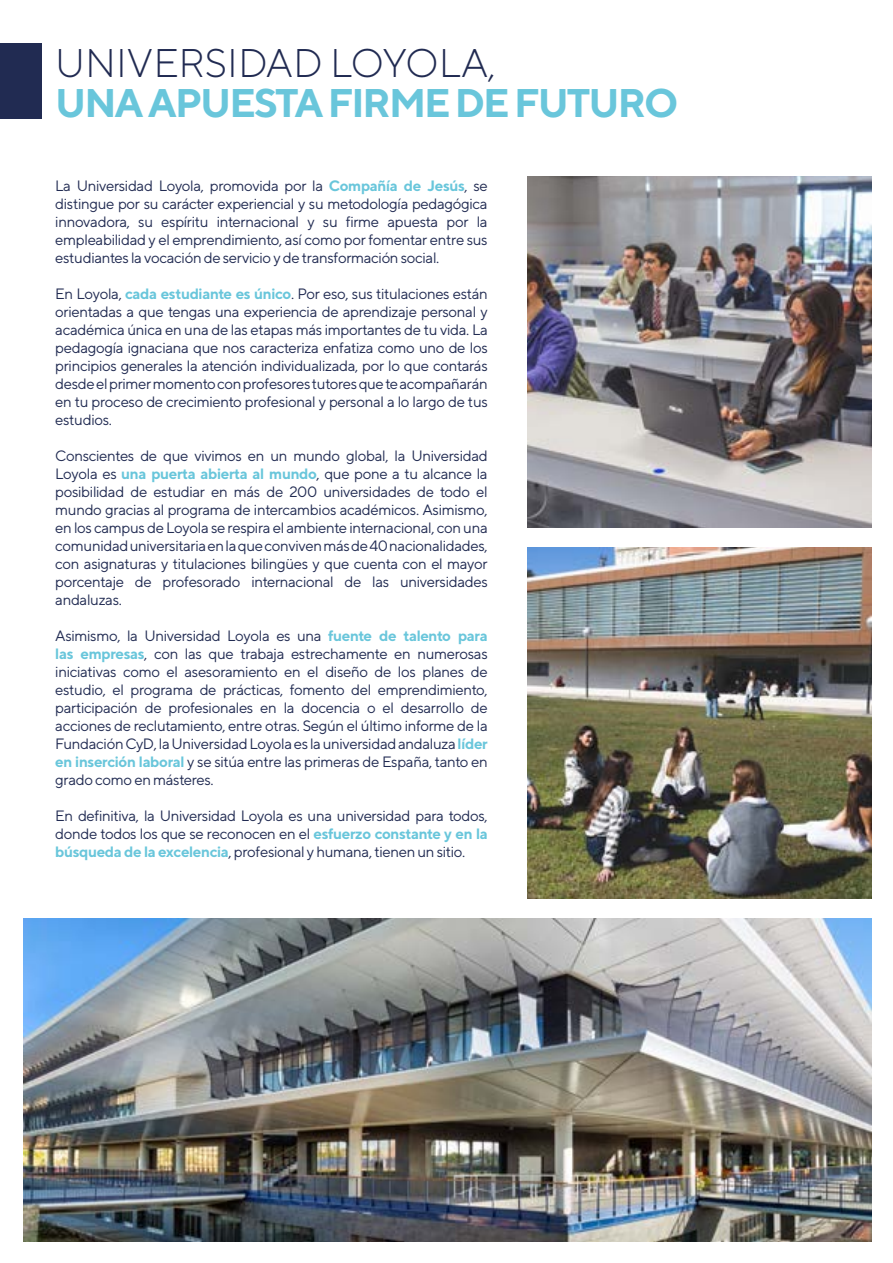
<style>
.page{position:relative;width:893px;height:1263px;background:#fff}
.page>*{position:absolute;margin:0;border:0;box-sizing:border-box;transform-origin:0 0}
.t1{font:700 39.9px "TT Norms";letter-spacing:-.05em;color:#69c6db}
.t2{font:300 39.9px "TT Norms";color:#212b52}
.t3{font:15px/18px "TT Norms";letter-spacing:-.025em;color:#212b52;text-align:justify}
.s1{font-weight:700;color:#69c6db}
</style>
<div class="page">
<div style="left:0;top:44px;width:42px;height:75px;background:#212b52"></div>
<img style="left:24px;top:919px;width:848px;height:323px">
<img style="left:528px;top:176px;width:344px;height:351px">
<img style="left:528px;top:548px;width:344px;height:350px">
<h1 class="t2" style="left:55px;top:38px;width:442px">UNIVERSIDAD LOYOLA,</h1>
<h1 class="t1" style="left:55px;top:78px;width:625px">UNA APUESTA FIRME DE FUTURO</h1>
<p class="t3" style="left:55px;top:176px;width:434px">La Universidad Loyola, promovida por la <span class="s1">Compañía de Jesús</span>, se distingue por su carácter experiencial y su metodología pedagógica innovadora, su espíritu internacional y su firme apuesta por la empleabilidad y el emprendimiento, así como por fomentar entre sus estudiantes la vocación de servicio y de transformación social.</p>
<p class="t3" style="left:55px;top:284px;width:434px">En Loyola, <span class="s1">cada estudiante es único</span>. Por eso, sus titulaciones están orientadas a que tengas una experiencia de aprendizaje personal y académica única en una de las etapas más importantes de tu vida. La pedagogía ignaciana que nos caracteriza enfatiza como uno de los principios generales la atención individualizada, por lo que contarás desde el primer momento con profesores tutores que te acompañarán en tu proceso de crecimiento profesional y personal a lo largo de tus estudios.</p>
<p class="t3" style="left:55px;top:446px;width:434px">Conscientes de que vivimos en un mundo global, la Universidad Loyola es <span class="s1">una puerta abierta al mundo</span>, que pone a tu alcance la posibilidad de estudiar en más de 200 universidades de todo el mundo gracias al programa de intercambios académicos. Asimismo, en los campus de Loyola se respira el ambiente internacional, con una comunidad universitaria en la que conviven más de 40 nacionalidades, con asignaturas y titulaciones bilingües y que cuenta con el mayor porcentaje de profesorado internacional de las universidades andaluzas.</p>
<p class="t3" style="left:55px;top:626px;width:434px">Asimismo, la Universidad Loyola es una <span class="s1">fuente de talento para las empresas</span>, con las que trabaja estrechamente en numerosas iniciativas como el asesoramiento en el diseño de los planes de estudio, el programa de prácticas, fomento del emprendimiento, participación de profesionales en la docencia o el desarrollo de acciones de reclutamiento, entre otras. Según el último informe de la Fundación CyD, la Universidad Loyola es la universidad andaluza <span class="s1">líder en inserción laboral</span> y se sitúa entre las primeras de España, tanto en grado como en másteres.</p>
<p class="t3" style="left:55px;top:806px;width:434px">En definitiva, la Universidad Loyola es una universidad para todos, donde todos los que se reconocen en el <span class="s1">esfuerzo constante y en la búsqueda de la excelencia</span>, profesional y humana, tienen un sitio.</p>
</div>
